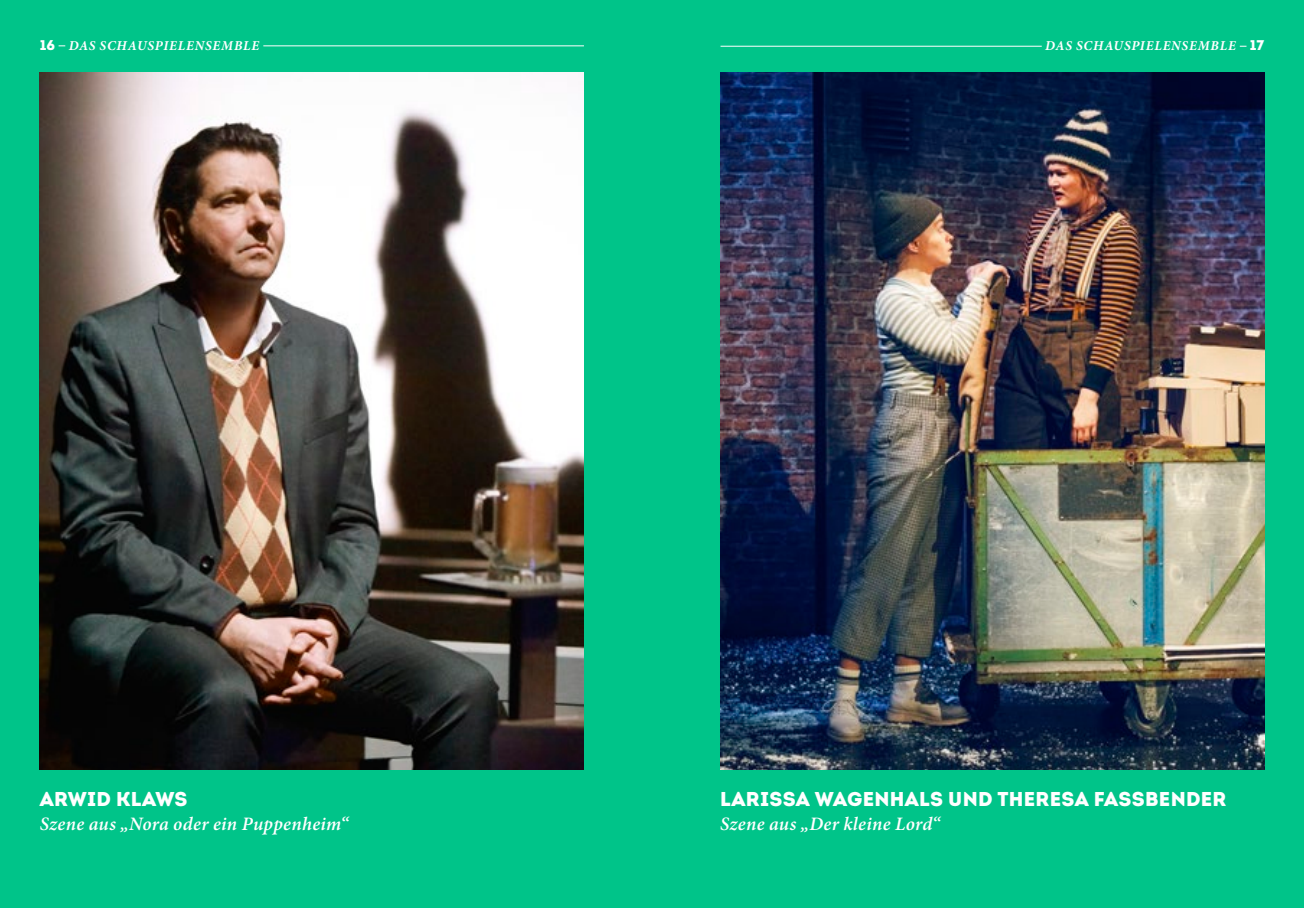
<style>
.page{position:relative;width:1304px;height:908px;background:#fff}
.page>*{position:absolute;margin:0;border:0;box-sizing:border-box;transform-origin:0 0}
.t1{font:900 20px "Intro";letter-spacing:.015em;color:#fff}
.t2{font:italic 600 19px "Minion Pro";letter-spacing:.02em;color:#fff}
.t3{font:italic 700 13.6px "Minion Pro";letter-spacing:.06em;color:#fff}
.s1{font-family:"Intro";font-weight:900;font-style:normal;font-size:14px}
</style>
<div class="page">
<div style="left:0;top:0;width:1304px;height:907px;background:#00c489"></div>
<hr style="left:721px;top:46px;width:321px;height:1px;background:#fff">
<hr style="left:263px;top:45px;width:321px;height:1px;background:#fff">
<img style="left:40px;top:73px;width:544px;height:696px">
<img style="left:720px;top:73px;width:544px;height:696px">
<p class="t3" style="left:40px;top:36px;width:221px"><span class="s1">16</span> DAS SCHAUSPIELENSEMBLE</p>
<p class="t3" style="left:1045px;top:36px;width:221px">DAS SCHAUSPIELENSEMBLE <span class="s1">17</span></p>
<p class="t1" style="left:40px;top:785px;width:149px">ARWID KLAWS</p>
<p class="t2" style="left:40px;top:809px;width:310px">Szene aus „Nora oder ein Puppenheim“</p>
<p class="t1" style="left:720px;top:785px;width:508px">LARISSA WAGENHALS UND THERESA FASSBENDER</p>
<p class="t2" style="left:720px;top:809px;width:222px">Szene aus „Der kleine Lord“</p>
</div>
